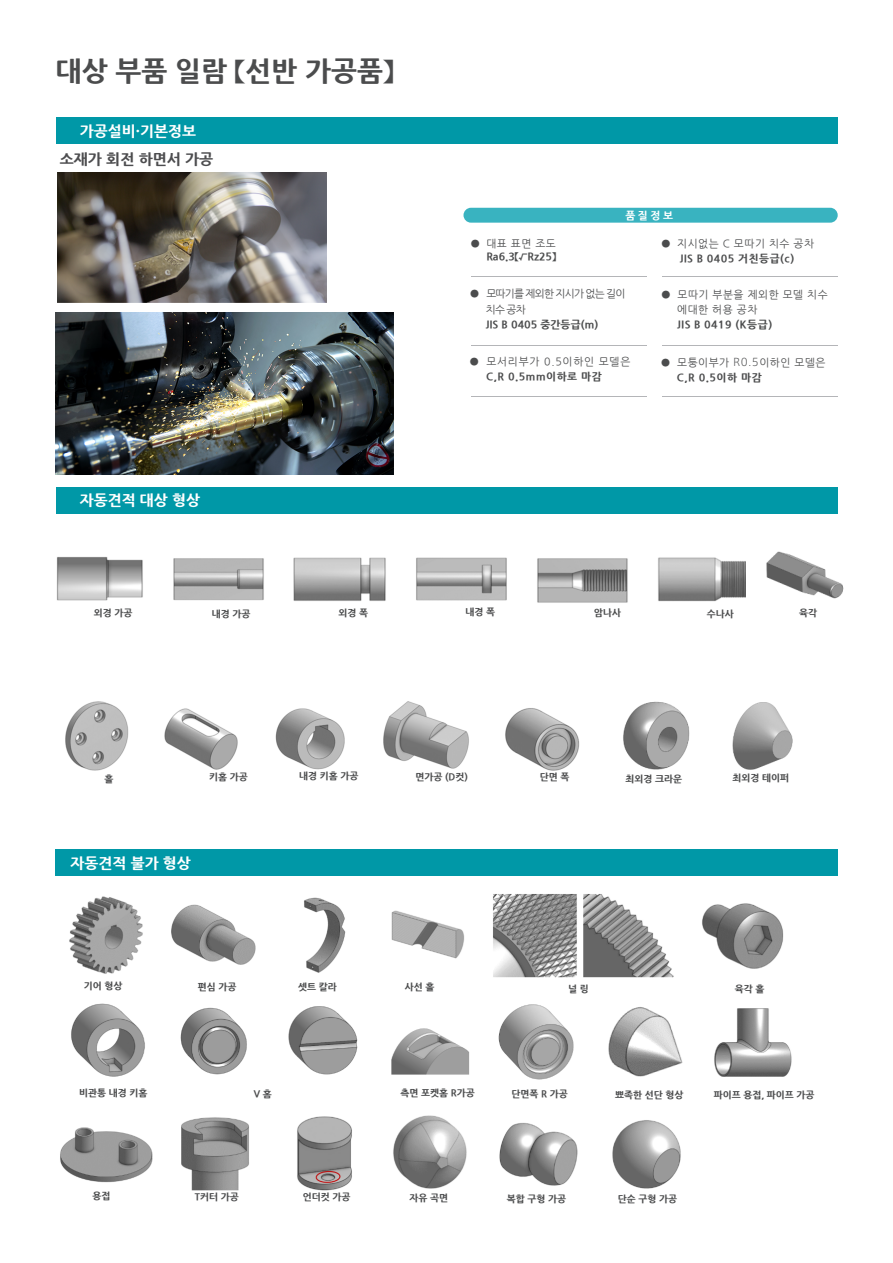
<style>
.page{position:relative;width:893px;height:1263px;background:#fff}
.page>*{position:absolute;margin:0;border:0;box-sizing:border-box;transform-origin:0 0}
.t1{font:800 27.6px "Nanum Gothic";color:#4b4c4d}
.t2{font:800 15px "Nanum Gothic";color:#4d4d4f}
.t3{font:800 14.85px "Nanum Gothic";color:#fff}
.t4{font:800 10.65px "Nanum Gothic";letter-spacing:.05em;color:#4b4c4d}
.t5{font:10.65px "Nanum Gothic";letter-spacing:.05em;color:#4b4c4d}
.t6{font:800 10.65px "Nanum Gothic";letter-spacing:.01em;color:#4b4c4d}
.t7{font:10.65px "Nanum Gothic";letter-spacing:-.07em;color:#4b4c4d}
.t8{font:10.65px "Nanum Gothic";letter-spacing:.075em;color:#4b4c4d}
.t9{font:800 10.65px "Nanum Gothic";color:#fff}
.t10{font:800 9.6px "Nanum Gothic";color:#4b4c4d}
.t11{font:500 9px "Axis Std";color:#4b4c4d}
.s1{font-family:"Axis Std";font-weight:300}
</style>
<div class="page">
<div style="left:56px;top:117px;width:782px;height:27px;background:#0098a7"></div>
<div style="left:463px;top:208px;width:375px;height:15px;background:#39b3c0;border-radius:7px"></div>
<hr style="left:471px;top:277px;width:176px;height:1px;background:#b4b5b8">
<hr style="left:662px;top:277px;width:176px;height:1px;background:#b4b5b8">
<hr style="left:662px;top:345px;width:176px;height:1px;background:#b4b5b8">
<hr style="left:471px;top:396px;width:176px;height:1px;background:#b4b5b8">
<hr style="left:662px;top:396px;width:176px;height:1px;background:#b4b5b8">
<hr style="left:471px;top:345px;width:176px;height:1px;background:#b4b5b8">
<div style="left:56px;top:487px;width:782px;height:27px;background:#0098a7"></div>
<img style="left:56px;top:557px;width:690px;height:214px">
<div style="left:56px;top:849px;width:782px;height:27px;background:#0098a7"></div>
<img style="left:60px;top:894px;width:732px;height:297px">
<img style="left:56px;top:312px;width:337px;height:162px">
<img style="left:57px;top:172px;width:269px;height:130px">
<img style="left:599px;top:690px;width:194px;height:81px">
<img style="left:766px;top:551px;width:78px;height:48px">
<svg style="left:594px;top:608px;width:27px;height:10px"></svg>
<h1 class="t1" style="left:56px;top:57px;width:339px">대상 부품 일람 【선반 가공품【</h1>
<h3 class="t3" style="left:80px;top:123px;width:118px">가공설비·기본정보</h3>
<h2 class="t2" style="left:60px;top:151px;width:155px">소재가 회전 하면서 가공</h2>
<h3 class="t3" style="left:80px;top:493px;width:122px">자동견적 대상 형상</h3>
<p class="t10" style="left:94px;top:608px;width:40px">외경 가공</p>
<p class="t10" style="left:212px;top:608px;width:40px">내경 가공</p>
<p class="t10" style="left:339px;top:608px;width:31px">외경 폭</p>
<p class="t11" style="left:471px;top:237px;width:10px">●</p>
<p class="t5" style="left:486px;top:239px;width:71px">대표 표면 조도</p>
<p class="t9" style="left:625px;top:209px;width:49px">품질정보</p>
<p class="t5" style="left:677px;top:239px;width:138px">지시없는 C 모따기 치수 공차</p>
<p class="t11" style="left:661px;top:237px;width:10px">●</p>
<p class="t4" style="left:486px;top:251px;width:71px">Ra6.3【√Rz25【</p>
<p class="t7" style="left:486px;top:289px;width:141px">모따기를 제외한 지시가 없는 길이</p>
<p class="t11" style="left:470px;top:287px;width:10px">●</p>
<p class="t4" style="left:680px;top:253px;width:116px">JIS B 0405 거친등급 (c(</p>
<p class="t5" style="left:677px;top:289px;width:152px">모따기 부분을 제외한 모델 치수</p>
<p class="t11" style="left:661px;top:288px;width:10px">●</p>
<p class="t5" style="left:486px;top:304px;width:41px">치수 공차</p>
<p class="t6" style="left:486px;top:319px;width:114px">JIS B 0405 중간등급 m( (</p>
<p class="t8" style="left:486px;top:357px;width:145px">모서리부가 0.5이하인 모델은</p>
<p class="t11" style="left:470px;top:355px;width:10px">●</p>
<p class="t5" style="left:677px;top:304px;width:82px">에대한 허용 공차</p>
<p class="t4" style="left:677px;top:319px;width:96px">JIS B 0419 (K등급(</p>
<p class="t5" style="left:677px;top:357px;width:150px">모퉁이부가 <span class="s1">R0.5</span>이하인 모델은</p>
<p class="t11" style="left:661px;top:355px;width:10px">●</p>
<p class="t4" style="left:486px;top:371px;width:117px">C R, 0.5mm이하로 마감</p>
<p class="t4" style="left:677px;top:372px;width:86px">C R, 0.5이하 마감</p>
<p class="t10" style="left:465px;top:607px;width:31px">내경 폭</p>
<p class="t10" style="left:707px;top:609px;width:28px">수나사</p>
<p class="t10" style="left:799px;top:608px;width:19px">육각</p>
<p class="t10" style="left:104px;top:774px;width:10px">홀</p>
<p class="t10" style="left:209px;top:772px;width:40px">키홈 가공</p>
<h3 class="t3" style="left:71px;top:855px;width:122px">자동견적 불가 형상</h3>
<p class="t10" style="left:299px;top:771px;width:61px">내경 키홈 가공</p>
<p class="t10" style="left:415px;top:772px;width:54px">면가공 (D컷)</p>
<p class="t10" style="left:540px;top:772px;width:31px">단면폭</p>
<p class="t10" style="left:626px;top:774px;width:58px">최외경 크라운</p>
<p class="t10" style="left:733px;top:772px;width:58px">최외경 테이퍼</p>
<p class="t10" style="left:84px;top:981px;width:40px">기어 형상</p>
<p class="t10" style="left:198px;top:981px;width:40px">편심 가공</p>
<p class="t10" style="left:298px;top:982px;width:40px">셋트 칼라</p>
<p class="t10" style="left:405px;top:982px;width:31px">사선 홀</p>
<p class="t10" style="left:568px;top:984px;width:22px">널 링</p>
<p class="t10" style="left:735px;top:983px;width:31px">육각 홀</p>
<p class="t10" style="left:79px;top:1088px;width:70px">비관통 내경 키홈</p>
<p class="t10" style="left:254px;top:1088px;width:20px">V 홈</p>
<p class="t10" style="left:401px;top:1088px;width:76px">측면 포켓홈 R가공</p>
<p class="t10" style="left:512px;top:1088px;width:58px">단면폭 R 가공</p>
<p class="t10" style="left:615px;top:1089px;width:70px">뾰족한 선단 형상</p>
<p class="t10" style="left:714px;top:1090px;width:102px">파이프 용접, 파이프 가공</p>
<p class="t10" style="left:92px;top:1190px;width:19px">용접</p>
<p class="t10" style="left:195px;top:1191px;width:45px">T커터 가공</p>
<p class="t10" style="left:303px;top:1192px;width:49px">언더컷 가공</p>
<p class="t10" style="left:409px;top:1193px;width:40px">자유 곡면</p>
<p class="t10" style="left:507px;top:1193px;width:61px">복합 구형 가공</p>
<p class="t10" style="left:618px;top:1194px;width:61px">단순 구형 가공</p>
</div>
